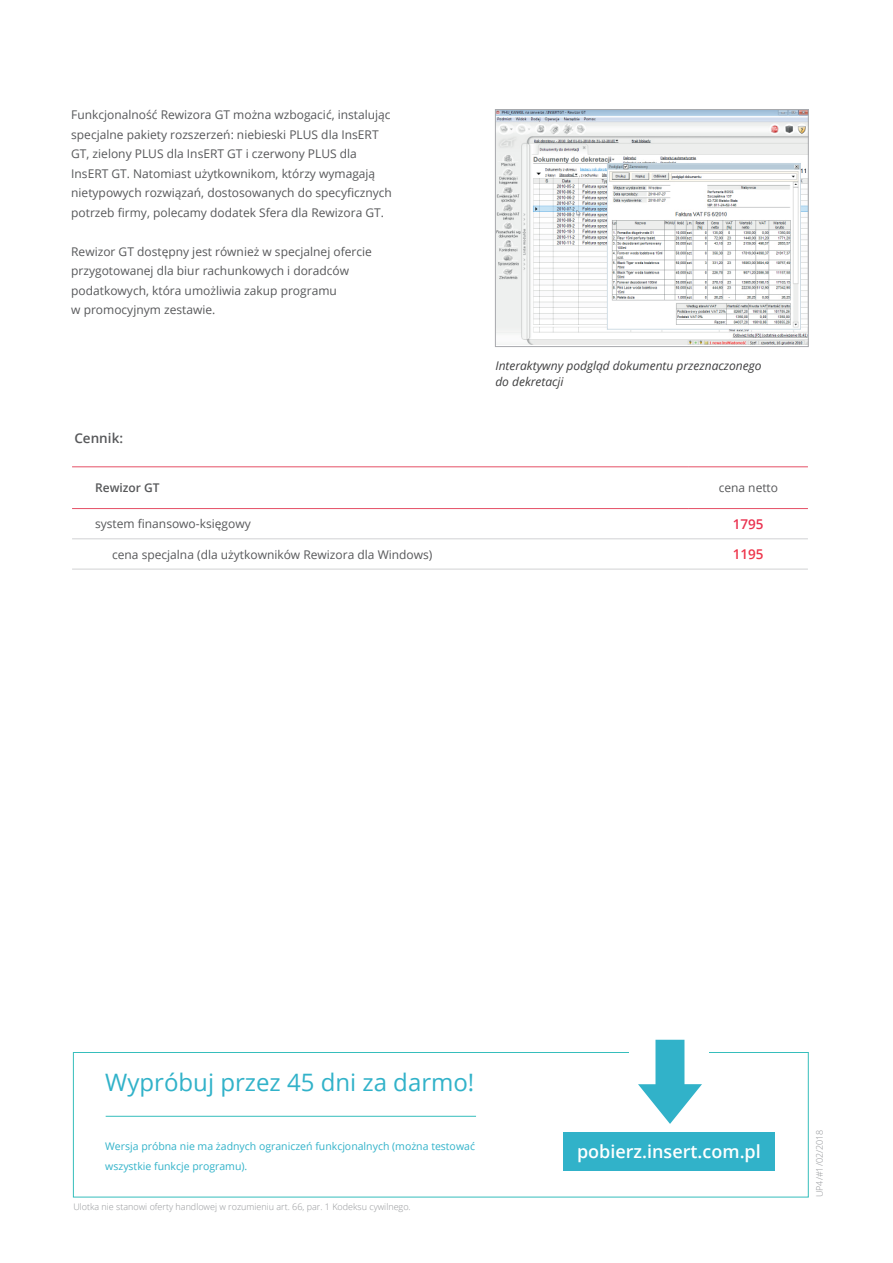
<style>
.page{position:relative;width:893px;height:1263px;background:#fff}
.page>*{position:absolute;margin:0;border:0;box-sizing:border-box;transform-origin:0 0}
.t1{font:24px "Open Sans";color:#31b2c9}
.Bold{font:600 18px "Open Sans";color:#fff}
.Bold-2{font:600 13.5px "Open Sans";color:#57585a}
.t2{font:600 13.5px "Open Sans";color:#ea3250}
.t3{font:600 13.5px "Open Sans";color:#ee354b}
.funkcje-punktory{font:12px/19.5px "Open Sans";color:#57585a}
.funkcje-punktory-2{font:italic 12px "Open Sans";color:#3e3e3f}
.t4{font:600 12px "Open Sans";color:#57585a}
.t5{font:10.5px/19.5px "Open Sans";color:#31b2c9}
.opis_programu{font:300 9px "Open Sans";color:#939598}
</style>
<div class="page">
<div style="left:73px;top:1052px;width:736px;height:145px;border:1px solid #36bebc"></div>
<div style="left:563px;top:1132px;width:212px;height:39px;background:#31b2c9"></div>
<hr style="left:106px;top:1116px;width:370px;height:1px;background:#36bebc">
<div style="left:629px;top:1044px;width:80px;height:15px;background:#fff"></div>
<svg style="left:638px;top:1040px;width:64px;height:84px"></svg>
<svg style="left:72px;top:509px;width:736px;height:60px"></svg>
<hr style="left:72px;top:539px;width:617px;height:1px;background:#d1d2d4">
<hr style="left:689px;top:539px;width:119px;height:1px;background:#d1d2d4">
<hr style="left:72px;top:569px;width:617px;height:1px;background:#d1d2d4">
<hr style="left:689px;top:569px;width:119px;height:1px;background:#d1d2d4">
<hr style="left:72px;top:467px;width:617px;height:1px;background:#e55066">
<hr style="left:689px;top:467px;width:119px;height:1px;background:#e55066">
<hr style="left:72px;top:508px;width:617px;height:1px;background:#e55066">
<hr style="left:689px;top:508px;width:119px;height:1px;background:#e55066">
<img style="left:497px;top:111px;width:309px;height:234px">
<div style="left:495px;top:109px;width:313px;height:238px;border:1px solid #a8a9ad"></div>
<p class="funkcje-punktory" style="left:71px;top:105px;width:322px">Funkcjonalność Rewizora GT można wzbogacić, instalując specjalne pakiety rozszerzeń: niebieski PLUS dla InsERT GT, zielony PLUS dla InsERT GT i czerwony PLUS dla InsERT GT. Natomiast użytkownikom, którzy wymagają nietypowych rozwiązań, dostosowanych do specyficznych potrzeb firmy, polecamy dodatek Sfera dla Rewizora GT.</p>
<p class="funkcje-punktory" style="left:71px;top:241px;width:302px">Rewizor GT dostępny jest również w specjalnej ofercie przygotowanej dla biur rachunkowych i doradców podatkowych, która umożliwia zakup programu<br>w promocyjnym zestawie.</p>
<p class="Bold-2" style="left:74px;top:429px;width:50px">Cennik:</p>
<p class="funkcje-punktory-2" style="left:495px;top:357px;width:268px">Interaktywny podgląd dokumentu przeznaczonego</p>
<p class="funkcje-punktory-2" style="left:495px;top:374px;width:70px">do dekretacji</p>
<p class="t4" style="left:95px;top:480px;width:66px">Rewizor GT</p>
<p class="funkcje-punktory" style="left:719px;top:478px;width:61px">cena netto</p>
<p class="funkcje-punktory" style="left:95px;top:514px;width:157px">system finansowo-księgowy</p>
<p class="t2" style="left:733px;top:515px;width:32px">1795</p>
<p class="funkcje-punktory" style="left:112px;top:544px;width:322px">cena specjalna (dla użytkowników Rewizora dla Windows)</p>
<p class="t3" style="left:733px;top:545px;width:32px">1195</p>
<p class="t1" style="left:105px;top:1066px;width:371px">Wypróbuj przez 45 dni za darmo!</p>
<p class="t5" style="left:105px;top:1136px;width:371px">Wersja próbna nie ma żadnych ograniczeń funkcjonalnych (można testować wszystkie funkcje programu).</p>
<p class="Bold" style="left:577px;top:1139px;width:185px">pobierz.insert.com.pl</p>
<p class="opis_programu" style="left:73px;top:1201px;width:339px">Ulotka nie stanowi oferty handlowej w rozumieniu art. 66, par. 1 Kodeksu cywilnego.</p>
<p class="opis_programu" style="left:813px;top:1197px;width:69px;rotate:-90deg">UP4/#1/02/2018</p>
</div>
